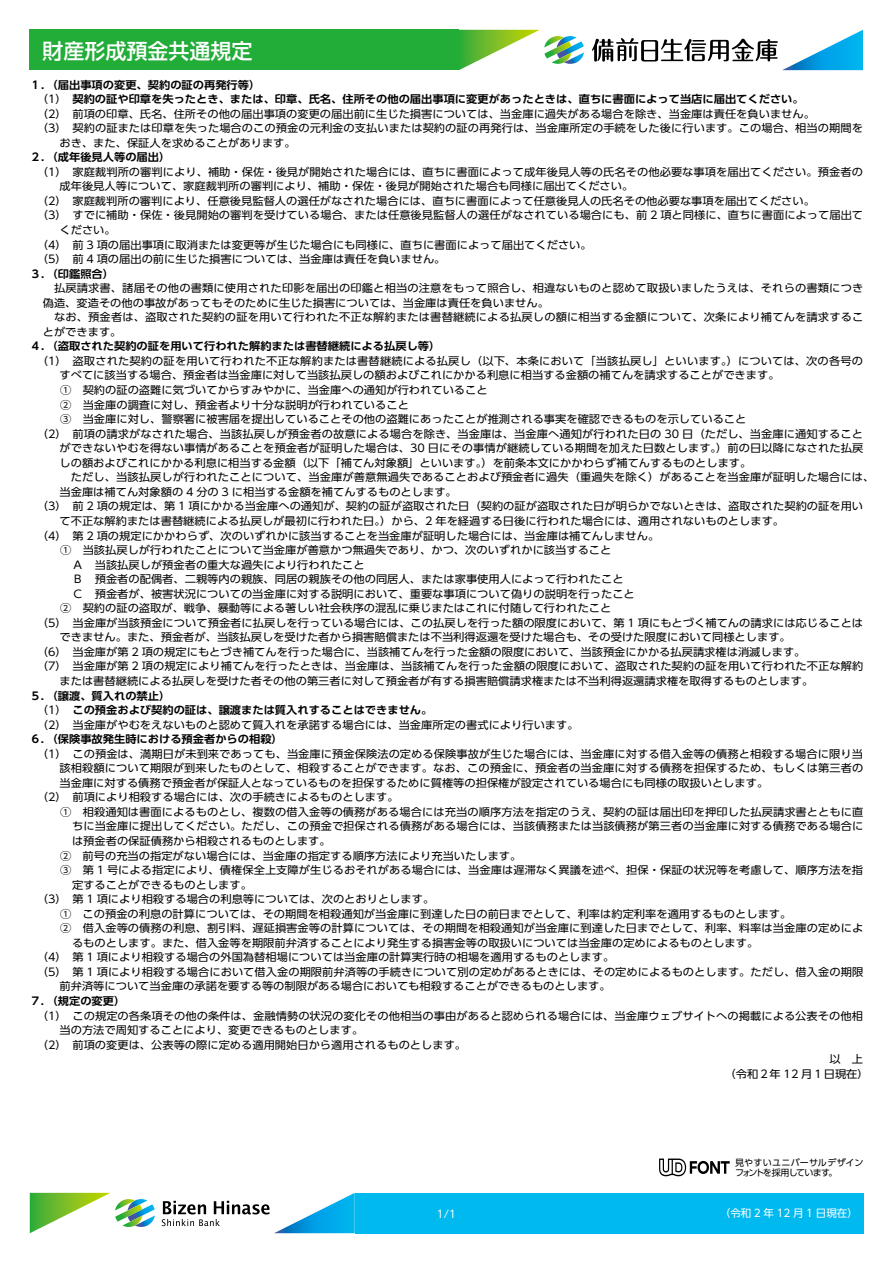
<style>
.page{position:relative;width:893px;height:1263px;background:#fff}
.page>*{position:absolute;margin:0;border:0;box-sizing:border-box;transform-origin:0 0}
.t1{font:500 21px "UD Shin Go Pr 6 N";color:#fff}
.t2{font:10.65px/14.5px "UD Shin Go Pr 6 N";color:#000;scale:1.05 1}
.t3{font:700 10.65px/14.5px "UD Shin Go Pr 6 N De";color:#000;scale:1.05 1}
.t4{font:10.5px "UD Shin Go Pr 6 N";color:#fff}
.t5{font:9px/10.5px "UD Shin Go Pr 6 N";letter-spacing:.02em;color:#000}
.t6{font:9px "UD Shin Go Pr 6 N";letter-spacing:-.1em;color:#000}
.s1{font-family:"UD Shin Go Pr 6 N";font-weight:400}
</style>
<div class="page">
<svg style="left:659px;top:1158px;width:71px;height:18px"></svg>
<div style="left:355px;top:1193px;width:508px;height:40px;background:#00b9ef"></div>
<div style="left:30px;top:30px;width:429px;height:40px;background:#22ac38"></div>
<svg style="left:30px;top:1193px;width:125px;height:40px"></svg>
<svg style="left:162px;top:1193px;width:193px;height:40px"></svg>
<svg style="left:459px;top:30px;width:125px;height:40px"></svg>
<svg style="left:592px;top:30px;width:271px;height:40px"></svg>
<h1 class="t1" style="left:43px;top:34px;width:212px">財産形成預金共通規定</h1>
<p class="t3" style="left:47px;top:77px;width:205px">（届出事項の変更、契約の証の再発行等(</p>
<p class="t3" style="left:37px;top:77px;width:732px;text-indent:-7px">１．<br><span class="s1">（1）　</span>契約の証や印章を失ったとき、または、印章、氏名、住所その他の届出事項に変更があったときは、直ちに書面によって当店に届出てください。</p>
<p class="t2" style="left:37px;top:106px;width:742px">（2）　前項の印章、氏名、住所その他の届出事項の変更の届出前に生じた損害については、当金庫に過失がある場合を除き、当金庫は責任を負いません。</p>
<p class="t2" style="left:37px;top:121px;width:788px">（3）　契約の証または印章を失った場合のこの預金の元利金の支払いまたは契約の証の再発行は、当金庫所定の手続をした後に行います。この場合、相当の期間を</p>
<p class="t2" style="left:60px;top:135px;width:226px">おき、また、保証人を求めることがあります。</p>
<p class="t3" style="left:47px;top:150px;width:119px">（成年後見人等の届出(</p>
<p class="t3" style="left:30px;top:150px;width:23px">２．</p>
<p class="t2" style="left:37px;top:164px;width:788px">（1）　家庭裁判所の審判により、補助・保佐・後見が開始された場合には、直ちに書面によって成年後見人等の氏名その他必要な事項を届出てください。預金者の</p>
<p class="t2" style="left:60px;top:179px;width:548px">成年後見人等について、家庭裁判所の審判により、補助・保佐・後見が開始された場合も同様に届出てください。</p>
<p class="t2" style="left:37px;top:193px;width:742px">（2）　家庭裁判所の審判により、任意後見監督人の選任がなされた場合には、直ちに書面によって任意後見人の氏名その他必要な事項を届出てください。</p>
<p class="t2" style="left:37px;top:208px;width:788px">（3）　すでに補助・保佐・後見開始の審判を受けている場合、または任意後見監督人の選任がなされている場合にも、前 2 項と同様に、直ちに書面によって届出て</p>
<p class="t2" style="left:60px;top:222px;width:55px">ください。</p>
<p class="t2" style="left:37px;top:237px;width:530px">（4）　前 3 項の届出事項に取消または変更等が生じた場合にも同様に、直ちに書面によって届出てください。</p>
<p class="t2" style="left:37px;top:251px;width:391px">（5）　前 4 項の届出の前に生じた損害については、当金庫は責任を負いません。</p>
<p class="t3" style="left:47px;top:266px;width:66px">（印鑑照合(</p>
<p class="t3" style="left:30px;top:266px;width:23px">３．</p>
<p class="t2" style="left:43px;top:281px;width:783px;text-indent:11px">払戻請求書、諸届その他の書類に使用された印影を届出の印鑑と相当の注意をもって照合し、相違ないものと認めて取扱いましたうえは、それらの書類につき偽造、変造その他の事故があってもそのために生じた損害については、当金庫は責任を負いません。<br>　なお、預金者は、盗取された契約の証を用いて行われた不正な解約または書替継続による払戻しの額に相当する金額について、次条により補てんを請求することができます。</p>
<p class="t3" style="left:47px;top:339px;width:376px">（盗取された契約の証を用いて行われた解約または書替継続による払戻し等(</p>
<p class="t3" style="left:30px;top:339px;width:23px">４．</p>
<p class="t2" style="left:37px;top:353px;width:788px">（1）　盗取された契約の証を用いて行われた不正な解約または書替継続による払戻し（以下、本条において「当該払戻し」といいます。）については、次の各号の</p>
<p class="t2" style="left:60px;top:368px;width:687px">すべてに該当する場合、預金者は当金庫に対して当該払戻しの額およびこれにかかる利息に相当する金額の補てんを請求することができます。</p>
<p class="t2" style="left:60px;top:382px;width:409px">①　契約の証の盗難に気づいてからすみやかに、当金庫への通知が行われていること</p>
<p class="t2" style="left:60px;top:397px;width:334px">②　当金庫の調査に対し、預金者より十分な説明が行われていること</p>
<p class="t2" style="left:60px;top:411px;width:655px">③　当金庫に対し、警察署に被害届を提出していることその他の盗難にあったことが推測される事実を確認できるものを示していること</p>
<p class="t2" style="left:37px;top:426px;width:788px">（2）　前項の請求がなされた場合、当該払戻しが預金者の故意による場合を除き、当金庫は、当金庫へ通知が行われた日の 30 日（ただし、当金庫に通知すること</p>
<p class="t2" style="left:60px;top:441px;width:767px">ができないやむを得ない事情があることを預金者が証明した場合は、30 日にその事情が継続している期間を加えた日数とします。）前の日以降になされた払戻</p>
<p class="t2" style="left:60px;top:455px;width:660px">しの額およびこれにかかる利息に相当する金額（以下「補てん対象額」といいます。）を前条本文にかかわらず補てんするものとします。</p>
<p class="t2" style="left:60px;top:470px;width:778px">　ただし、当該払戻しが行われたことについて、当金庫が善意無過失であることおよび預金者に過失（重過失を除く）があることを当金庫が証明した場合には、</p>
<p class="t2" style="left:60px;top:484px;width:380px">当金庫は補てん対象額の 4 分の 3 に相当する金額を補てんするものとします。</p>
<p class="t2" style="left:37px;top:499px;width:788px">（3）　前 2 項の規定は、第 1 項にかかる当金庫への通知が、契約の証が盗取された日（契約の証が盗取された日が明らかでないときは、盗取された契約の証を用い</p>
<p class="t2" style="left:60px;top:513px;width:692px">て不正な解約または書替継続による払戻しが最初に行われた日。）から、2 年を経過する日後に行われた場合には、適用されないものとします。</p>
<p class="t2" style="left:37px;top:528px;width:594px">（4）　第 2 項の規定にかかわらず、次のいずれかに該当することを当金庫が証明した場合には、当金庫は補てんしません。</p>
<p class="t2" style="left:60px;top:542px;width:526px">①　当該払戻しが行われたことについて当金庫が善意かつ無過失であり、かつ、次のいずれかに該当すること</p>
<p class="t2" style="left:72px;top:557px;width:280px">Ａ　当該払戻しが預金者の重大な過失により行われたこと</p>
<p class="t2" style="left:72px;top:571px;width:526px">Ｂ　預金者の配偶者、二親等内の親族、同居の親族その他の同居人、または家事使用人によって行われたこと</p>
<p class="t2" style="left:72px;top:586px;width:537px">Ｃ　預金者が、被害状況についての当金庫に対する説明において、重要な事項について偽りの説明を行ったこと</p>
<p class="t2" style="left:60px;top:601px;width:526px">②　契約の証の盗取が、戦争、暴動等による著しい社会秩序の混乱に乗じまたはこれに付随して行われたこと</p>
<p class="t2" style="left:37px;top:615px;width:788px">（5）　当金庫が当該預金について預金者に払戻しを行っている場合には、この払戻しを行った額の限度において、第 1 項にもとづく補てんの請求には応じることは</p>
<p class="t2" style="left:60px;top:630px;width:698px">できません。また、預金者が、当該払戻しを受けた者から損害賠償または不当利得返還を受けた場合も、その受けた限度において同様とします。</p>
<p class="t2" style="left:37px;top:644px;width:733px">（6）　当金庫が第 2 項の規定にもとづき補てんを行った場合に、当該補てんを行った金額の限度において、当該預金にかかる払戻請求権は消滅します。</p>
<p class="t2" style="left:37px;top:659px;width:788px">（7）　当金庫が第 2 項の規定により補てんを行ったときは、当金庫は、当該補てんを行った金額の限度において、盗取された契約の証を用いて行われた不正な解約</p>
<p class="t2" style="left:60px;top:673px;width:719px">または書替継続による払戻しを受けた者その他の第三者に対して預金者が有する損害賠償請求権または不当利得返還請求権を取得するものとします。</p>
<p class="t3" style="left:47px;top:688px;width:119px">（譲渡、質入れの禁止(</p>
<p class="t3" style="left:37px;top:688px;width:378px;text-indent:-7px">５．<br><span class="s1">（1）　</span>この預金および契約の証は、譲渡または質入れすることはできません。</p>
<p class="t2" style="left:37px;top:717px;width:517px">（2）　当金庫がやむをえないものと認めて質入れを承諾する場合には、当金庫所定の書式により行います。</p>
<p class="t3" style="left:47px;top:731px;width:227px">（保険事故発生時における預金者からの相殺(</p>
<p class="t3" style="left:30px;top:731px;width:23px">６．</p>
<p class="t2" style="left:37px;top:746px;width:788px">（1）　この預金は、満期日が未到来であっても、当金庫に預金保険法の定める保険事故が生じた場合には、当金庫に対する借入金等の債務と相殺する場合に限り当</p>
<p class="t2" style="left:60px;top:761px;width:767px">該相殺額について期限が到来したものとして、相殺することができます。なお、この預金に、預金者の当金庫に対する債務を担保するため、もしくは第三者の</p>
<p class="t2" style="left:60px;top:775px;width:677px">当金庫に対する債務で預金者が保証人となっているものを担保するために質権等の担保権が設定されている場合にも同様の取扱いとします。</p>
<p class="t2" style="left:37px;top:790px;width:346px">（2）　前項により相殺する場合には、次の手続きによるものとします。</p>
<p class="t2" style="left:60px;top:804px;width:767px">①　相殺通知は書面によるものとし、複数の借入金等の債務がある場合には充当の順序方法を指定のうえ、契約の証は届出印を押印した払戻請求書とともに直</p>
<p class="t2" style="left:72px;top:819px;width:755px">ちに当金庫に提出してください。ただし、この預金で担保される債務がある場合には、当該債務または当該債務が第三者の当金庫に対する債務である場合に</p>
<p class="t2" style="left:72px;top:833px;width:248px">は預金者の保証債務から相殺されるものとします。</p>
<p class="t2" style="left:60px;top:848px;width:441px">②　前号の充当の指定がない場合には、当金庫の指定する順序方法により充当いたします。</p>
<p class="t2" style="left:60px;top:862px;width:766px">③　第 1 号による指定により、債権保全上支障が生じるおそれがある場合には、当金庫は遅滞なく異議を述べ、担保・保証の状況等を考慮して、順序方法を指</p>
<p class="t2" style="left:72px;top:877px;width:173px">定することができるものとします。</p>
<p class="t2" style="left:37px;top:891px;width:380px">（3）　第 1 項により相殺する場合の利息等については、次のとおりとします。</p>
<p class="t2" style="left:60px;top:906px;width:698px">①　この預金の利息の計算については、その期間を相殺通知が当金庫に到達した日の前日までとして、利率は約定利率を適用するものとします。</p>
<p class="t2" style="left:60px;top:921px;width:766px">②　借入金等の債務の利息、割引料、遅延損害金等の計算については、その期間を相殺通知が当金庫に到達した日までとして、利率、料率は当金庫の定めによ</p>
<p class="t2" style="left:72px;top:935px;width:655px">るものとします。また、借入金等を期限前弁済することにより発生する損害金等の取扱いについては当金庫の定めによるものとします。</p>
<p class="t2" style="left:37px;top:950px;width:551px">（4）　第 1 項により相殺する場合の外国為替相場については当金庫の計算実行時の相場を適用するものとします。</p>
<p class="t2" style="left:37px;top:964px;width:788px">（5）　第 1 項により相殺する場合において借入金の期限前弁済等の手続きについて別の定めがあるときには、その定めによるものとします。ただし、借入金の期限</p>
<p class="t2" style="left:59px;top:979px;width:526px">前弁済等について当金庫の承諾を要する等の制限がある場合においても相殺することができるものとします。</p>
<p class="t3" style="left:47px;top:993px;width:76px">（規定の変更(</p>
<p class="t3" style="left:30px;top:993px;width:23px">７．</p>
<p class="t2" style="left:37px;top:1008px;width:788px">（1）　この規定の各条項その他の条件は、金融情勢の状況の変化その他相当の事由があると認められる場合には、当金庫ウェブサイトへの掲載による公表その他相</p>
<p class="t2" style="left:59px;top:1022px;width:291px">当の方法で周知することにより、変更できるものとします。</p>
<p class="t2" style="left:37px;top:1037px;width:410px">（2）　前項の変更は、公表等の際に定める適用開始日から適用されるものとします。</p>
<p class="t2" style="left:829px;top:1051px;width:34px">以　上</p>
<p class="t2" style="left:725px;top:1066px;width:139px">（令和２年 12 月１日現在(</p>
<p class="t4" style="left:437px;top:1205px;width:21px">1/1</p>
<p class="t5" style="left:829px;top:1157px;width:36px;text-indent:-94px">見やすいユニバーサルデザイン。</p>
<p class="t6" style="left:735px;top:1165px;width:97px">フォントを採用しています</p>
<p class="t4" style="left:720px;top:1204px;width:139px">（令和 2 年 12 月 1 日現在(</p>
</div>
